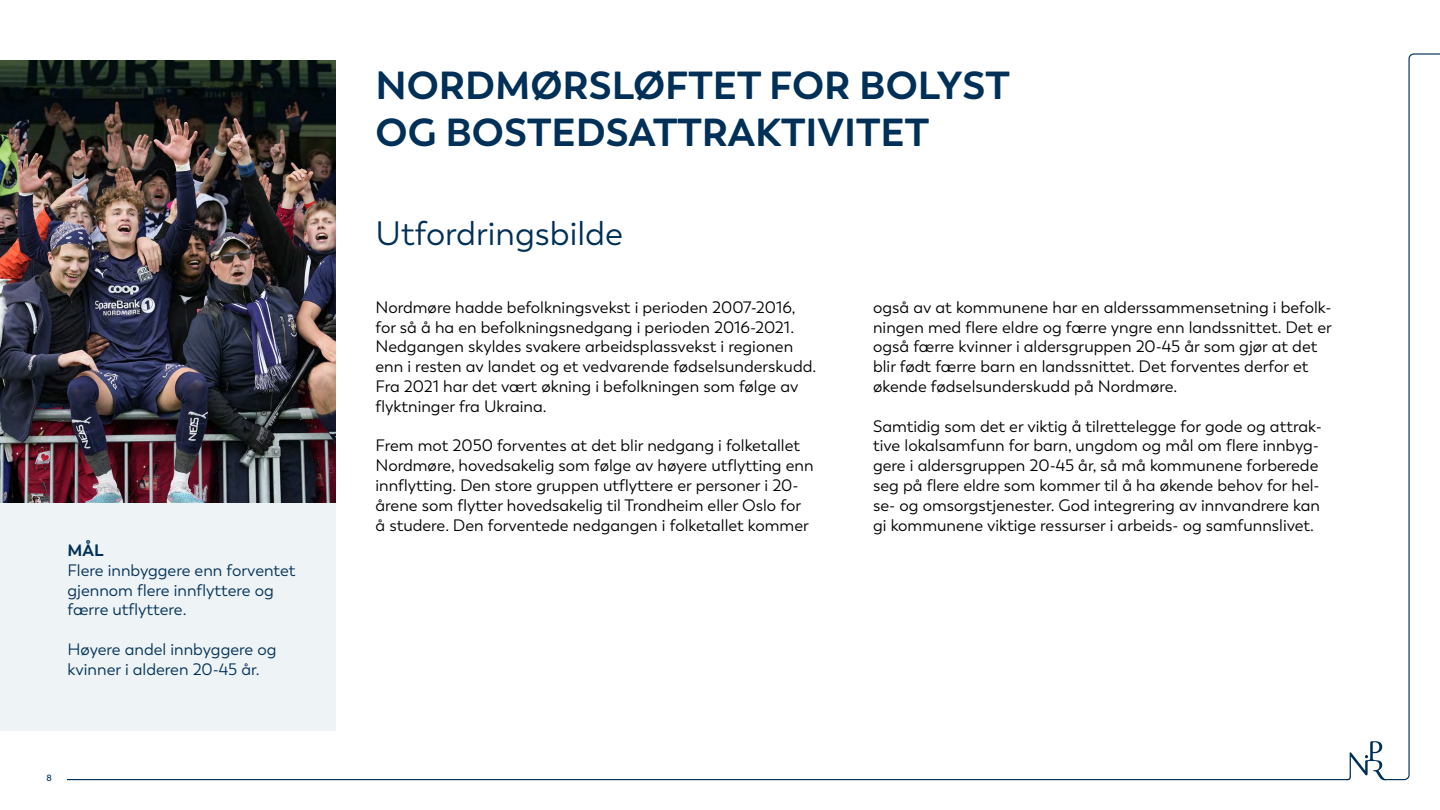
<style>
.page{position:relative;width:1440px;height:810px;background:#fff}
.page>*{position:absolute;margin:0;border:0;box-sizing:border-box;transform-origin:0 0}
.t1{font:700 39px/46.8px "Boston";color:#003057}
.t2{font:33.75px "Boston";color:#003057}
.t3{font:16.5px/19.8px "Boston";color:#000}
.t4{font:16.5px/19.8px "Boston";color:#003057}
.t5{font:700 16.5px "Boston";color:#003057}
.t6{font:600 9px "Boston";color:#003057}
</style>
<div class="page">
<svg style="left:1346px;top:53px;width:94px;height:728px"></svg>
<hr style="left:68px;top:779px;width:1280px;height:1px;background:#003057">
<div style="left:0;top:502px;width:336px;height:229px;background:#eef3f6"></div>
<img style="left:0;top:60px;width:336px;height:442px">
<p class="t5" style="left:68px;top:540px;width:37px">MÅL</p>
<p class="t4" style="left:68px;top:560px;width:229px">Flere innbyggere enn forventet gjennom flere innflyttere og færre utflyttere.</p>
<p class="t4" style="left:68px;top:640px;width:211px">Høyere andel innbyggere og kvinner i alderen 20-45 år.</p>
<p class="t6" style="left:46px;top:772px;width:7px">8</p>
<h1 class="t1" style="left:376px;top:62px;width:636px">NORDMØRSLØFTET FOR BOLYST<br>OG BOSTEDSATTRAKTIVITET</h1>
<h2 class="t2" style="left:376px;top:213px;width:249px">Utfordringsbilde</h2>
<p class="t3" style="left:376px;top:297px;width:442px">Nordmøre hadde befolkningsvekst i perioden 2007-2016, for så å ha en befolkningsnedgang i perioden 2016-2021.<br>Nedgangen skyldes svakere arbeidsplassvekst i regionen enn i resten av landet og et vedvarende fødselsunderskudd.<br>Fra 2021 har det vært økning i befolkningen som følge av flyktninger fra Ukraina.</p>
<p class="t3" style="left:376px;top:436px;width:440px">Frem mot 2050 forventes at det blir nedgang i folketallet Nordmøre, hovedsakelig som følge av høyere utflytting enn innflytting. Den store gruppen utflyttere er personer i 20- årene som flytter hovedsakelig til Trondheim eller Oslo for å studere. Den forventede nedgangen i folketallet kommer</p>
<p class="t3" style="left:873px;top:297px;width:460px">også av at kommunene har en alderssammensetning i befolk&shy;ningen med flere eldre og færre yngre enn landssnittet. Det er også færre kvinner i aldersgruppen 20-45 år som gjør at det blir født færre barn en landssnittet. Det forventes derfor et økende fødselsunderskudd på Nordmøre.</p>
<p class="t3" style="left:873px;top:416px;width:450px">Samtidig som det er viktig å tilrettelegge for gode og attrak&shy;tive lokalsamfunn for barn, ungdom og mål om flere innbyg&shy;gere i aldersgruppen 20-45 år, så må kommunene forberede seg på flere eldre som kommer til å ha økende behov for hel&shy;se- og omsorgstjenester. God integrering av innvandrere kan gi kommunene viktige ressurser i arbeids- og samfunnslivet.</p>
</div>
